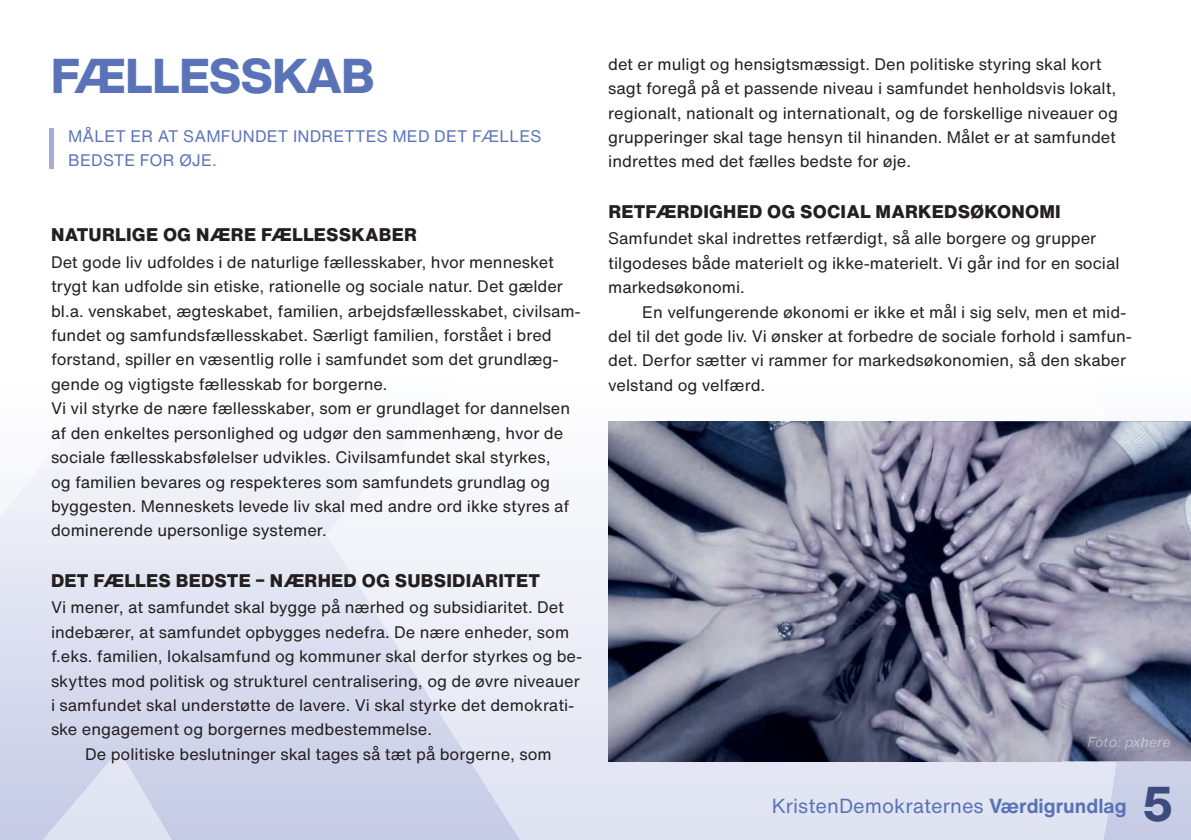
<style>
.page{position:relative;width:1191px;height:840px;background:#fff}
.page>*{position:absolute;margin:0;border:0;box-sizing:border-box;transform-origin:0 0}
.t1{font:800 48px "Helvetica Now Display";color:#5a73b8}
.t2{font:800 48px "Helvetica Now Display";color:#3b4c7d}
.t3{font:20px "Helvetica Now Text";color:#5a73b8}
.t4{font:800 18px "Helvetica Now Text";letter-spacing:.01em;color:#231f20}
.t5{font:16.4px/24.4px "Helvetica Now Text";color:#231f20}
.t6{font:16.4px/24.4px "Helvetica Now Text";letter-spacing:.01em;color:#5a73b8}
.s1{font-weight:700}
</style>
<div class="page">
<svg style="left:0;top:454px;width:1116px;height:385px"></svg>
<hr style="left:49px;top:127px;width:4px;height:41px;background:#a4add7">
<img style="left:608px;top:421px;width:583px;height:340px">
<img style="left:1087px;top:736px;width:83px;height:13px">
<h1 class="t1" style="left:51px;top:43px;width:324px">FÆLLESSKAB</h1>
<p class="t6" style="left:68px;top:123px;width:475px">MÅLET ER AT SAMFUNDET INDRETTES MED DET FÆLLES<br>BEDSTE FOR ØJE.</p>
<p class="t4" style="left:51px;top:221px;width:367px">NATURLIGE OG NÆRE FÆLLESSKABER</p>
<p class="t5" style="left:51px;top:249px;width:531px">Det gode liv udfoldes i de naturlige fællesskaber, hvor mennesket trygt kan udfolde sin etiske, rationelle og sociale natur. Det gælder bl.a. venskabet, ægteskabet, familien, arbejdsfællesskabet, civilsam&shy;fundet og samfundsfællesskabet. Særligt familien, forstået i bred forstand, spiller en væsentlig rolle i samfundet som det grundlæg&shy;gende og vigtigste fællesskab for borgerne.<br>Vi vil styrke de nære fællesskaber, som er grundlaget for dannelsen af den enkeltes personlighed og udgør den sammenhæng, hvor de sociale fællesskabsfølelser udvikles. Civilsamfundet skal styrkes,<br>og familien bevares og respekteres som samfundets grundlag og byggesten. Menneskets levede liv skal med andre ord ikke styres af dominerende upersonlige systemer.</p>
<p class="t4" style="left:51px;top:566px;width:490px">DET FÆLLES BEDSTE – NÆRHED OG SUBSIDIARITET</p>
<p class="t5" style="left:51px;top:594px;width:514px">Vi mener, at samfundet skal bygge på nærhed og subsidiaritet. Det</p>
<p class="t5" style="left:51px;top:619px;width:520px">indebærer, at samfundet opbygges nedefra. De nære enheder, som</p>
<p class="t5" style="left:51px;top:643px;width:533px">f.eks. familien, lokalsamfund og kommuner skal derfor styrkes og be-</p>
<p class="t5" style="left:51px;top:667px;width:530px">skyttes mod politisk og strukturel centralisering, og de øvre niveauer</p>
<p class="t5" style="left:51px;top:692px;width:525px">i samfundet skal understøtte de lavere. Vi skal styrke det demokrati-</p>
<p class="t5" style="left:51px;top:716px;width:382px">ske engagement og borgernes medbestemmelse.</p>
<p class="t5" style="left:85px;top:741px;width:468px">De politiske beslutninger skal tages så tæt på borgerne, som</p>
<p class="t5" style="left:608px;top:51px;width:511px">det er muligt og hensigtsmæssigt. Den politiske styring skal kort sagt foregå på et passende niveau i samfundet henholdsvis lokalt, regionalt, nationalt og internationalt, og de forskellige niveauer og grupperinger skal tage hensyn til hinanden. Målet er at samfundet indrettes med det fælles bedste for øje.</p>
<p class="t4" style="left:608px;top:198px;width:454px">RETFÆRDIGHED OG SOCIAL MARKEDSØKONOMI</p>
<p class="t5" style="left:608px;top:226px;width:513px">Samfundet skal indrettes retfærdigt, så alle borgere og grupper tilgodeses både materielt og ikke-materielt. Vi går ind for en social markedsøkonomi.</p>
<p class="t5" style="left:608px;top:299px;width:525px;text-indent:34px">En velfungerende økonomi er ikke et mål i sig selv, men et mid&shy;del til det gode liv. Vi ønsker at forbedre de sociale forhold i samfun&shy;det. Derfor sætter vi rammer for markedsøkonomien, så den skaber velstand og velfærd.</p>
<p class="t3" style="left:772px;top:790px;width:356px">KristenDemokraternes <span class="s1">Værdigrundlag</span></p>
<h1 class="t2" style="left:1142px;top:770px;width:31px">5</h1>
</div>
